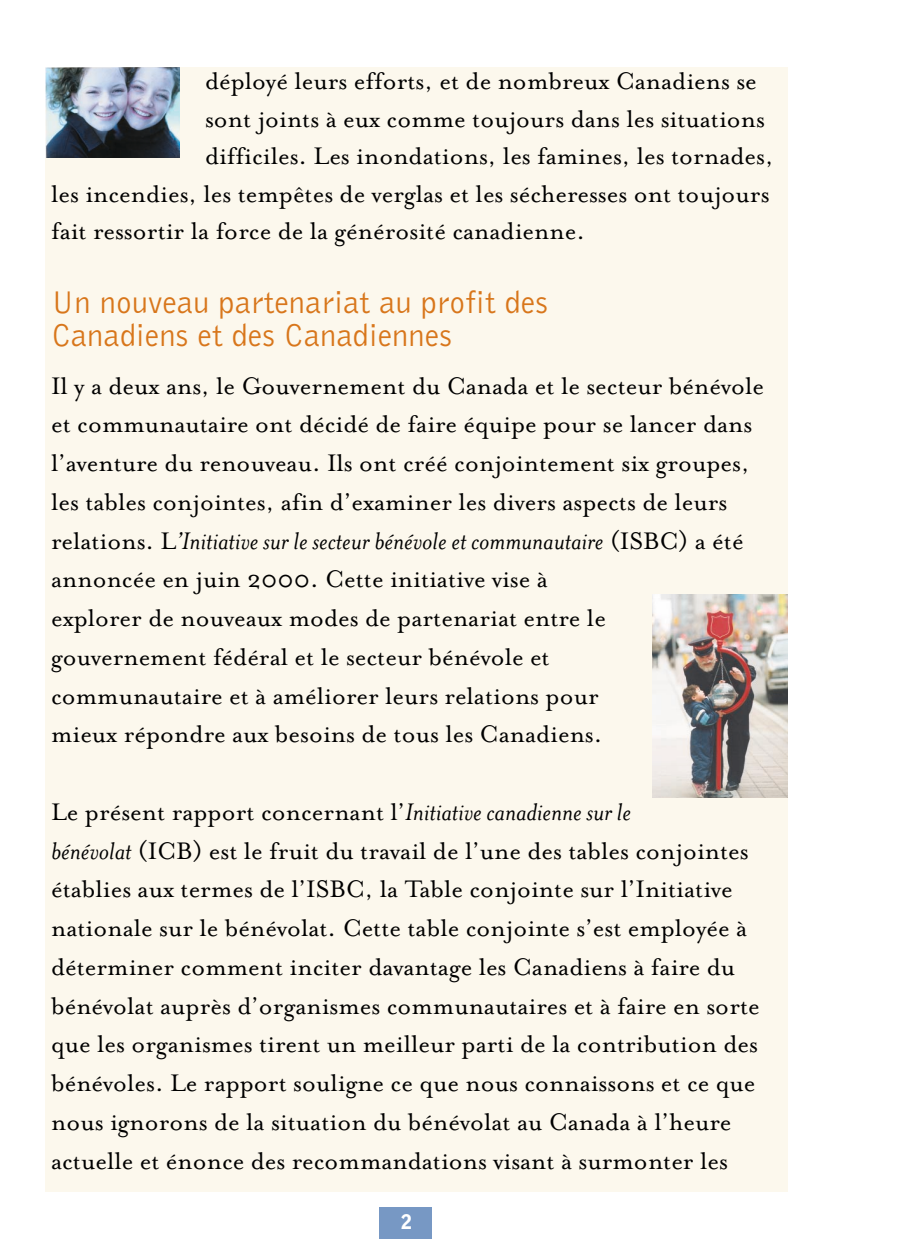
<style>
.page{position:relative;width:900px;height:1260px;background:#fff}
.page>*{position:absolute;margin:0;border:0;box-sizing:border-box;transform-origin:0 0}
.t1{font:32.5px/32.5px "Bell Gothic BT";color:#d8761b}
.t2{font:27.5px/38.8px "Mrs Eaves Roman";color:#000}
.t3{font:italic 27.5px "Mrs Eaves";color:#000}
.t4{font:900 20px "Bell Gothic BT";color:#fff}
.s1{font-family:"Mrs Eaves Roman";font-style:normal}
.s2{font-family:"Mrs Eaves";font-style:italic}
</style>
<div class="page">
<div style="left:45px;top:68px;width:742px;height:1124px;background:#fcf8ed"></div>
<img style="left:45px;top:68px;width:135px;height:90px">
<div style="left:379px;top:1208px;width:53px;height:31px;background:#7798c4"></div>
<img style="left:652px;top:595px;width:136px;height:202px">
<p class="t2" style="left:205px;top:61px;width:553px">déployé leurs efforts, et de nombreux Canadiens se</p>
<p class="t2" style="left:205px;top:98px;width:562px">sont joints à eux comme toujours dans les situations</p>
<p class="t2" style="left:205px;top:136px;width:570px">difficiles. Les inondations, les famines, les tornades,</p>
<p class="t2" style="left:51px;top:173px;width:720px">les incendies, les tempêtes de verglas et les sécheresses ont toujours</p>
<p class="t2" style="left:51px;top:211px;width:535px">fait ressortir la force de la générosité canadienne.</p>
<p class="t1" style="left:51px;top:289px;width:498px">Un nouveau partenariat au profit des<br>Canadiens et des Canadiennes</p>
<p class="t2" style="left:51px;top:365px;width:715px">Il y a deux ans, le Gouvernement du Canada et le secteur bénévole et communautaire ont décidé de faire équipe pour se lancer dans l’aventure du renouveau. Ils ont créé conjointement six groupes, les tables conjointes, afin d’examiner les divers aspects de leurs</p>
<p class="t3" style="left:51px;top:523px;width:694px"><span class="s1">relations. L</span>’Initiative sur le secteur bénévole et communautaire <span class="s1">(ISBC) a été</span></p>
<p class="t2" style="left:51px;top:559px;width:556px">annoncée en juin 2000. Cette initiative vise à explorer de nouveaux modes de partenariat entre le gouvernement fédéral et le secteur bénévole et communautaire et à améliorer leurs relations pour mieux répondre aux besoins de tous les Canadiens.</p>
<p class="t2" style="left:51px;top:791px;width:710px">Le présent rapport concernant l’<span class="s2">Initiative canadienne sur le<br>bénévolat</span> (ICB) est le fruit du travail de l’une des tables conjointes établies aux termes de l’ISBC, la Table conjointe sur l’Initiative nationale sur le bénévolat. Cette table conjointe s’est employée à déterminer comment inciter davantage les Canadiens à faire du bénévolat auprès d’organismes communautaires et à faire en sorte que les organismes tirent un meilleur parti de la contribution des bénévoles. Le rapport souligne ce que nous connaissons et ce que nous ignorons de la situation du bénévolat au Canada à l’heure actuelle et énonce des recommandations visant à surmonter les</p>
<p class="t4" style="left:401px;top:1215px;width:13px">2</p>
</div>
